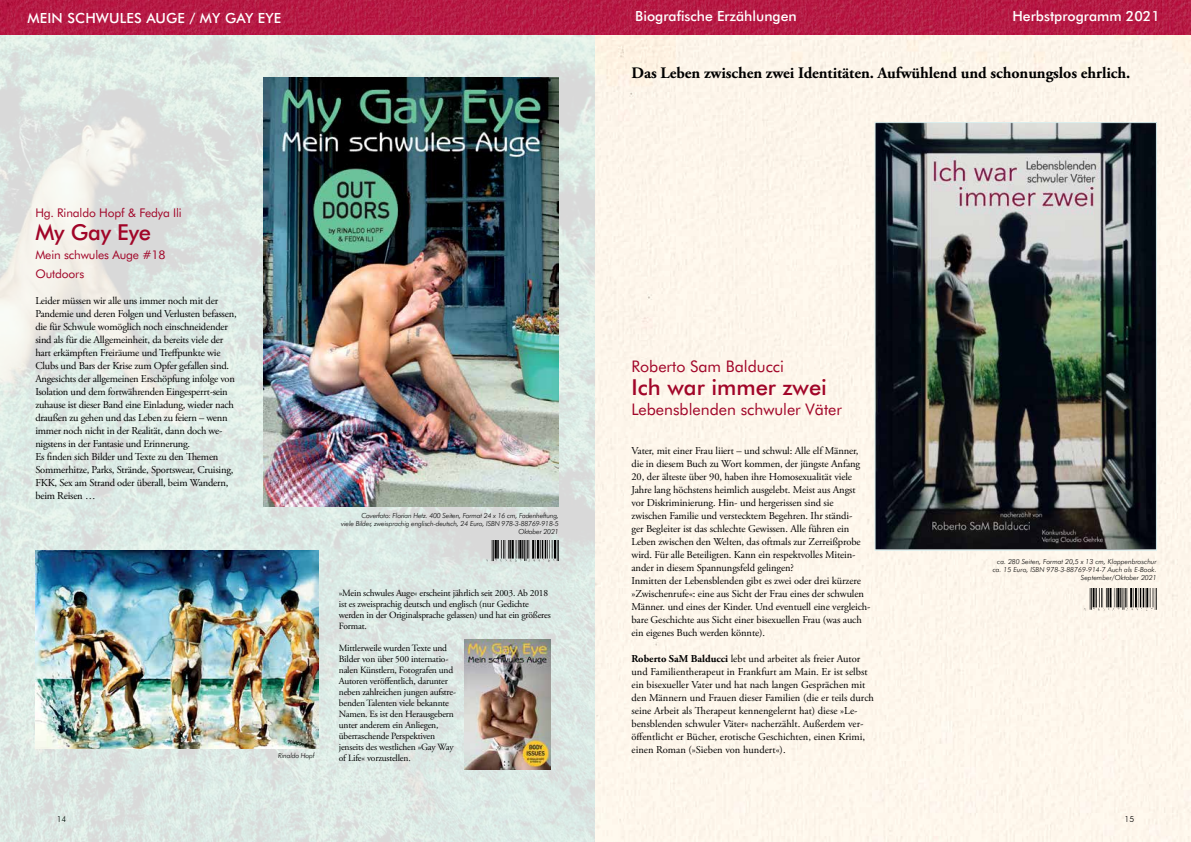
<style>
.page{position:relative;width:1191px;height:842px;background:#fff}
.page>*{position:absolute;margin:0;border:0;box-sizing:border-box;transform-origin:0 0}
.t1{font:500 22px "Futura BT";color:#a10528}
.t2{font:700 16px "Adobe Garamond Pro";letter-spacing:-.005em;color:#000}
.t3{font:16px "Futura BT";color:#a10528}
.t4{font:500 14px "Futura BT";color:#fff}
.t5{font:12px/19px "Futura BT";letter-spacing:-.01em;color:#a10528}
.t6{font:10.5px/13px "Adobe Garamond Pro";letter-spacing:-.01em;color:#000}
.t7{font:9.5px/11px "Adobe Garamond Pro";letter-spacing:-.02em;color:#000}
.t8{font:300 8.5px "Futura BT";color:#000}
.t9{font:italic 300 7px/8px "Futura BT";letter-spacing:-.02em;color:#000;text-align:right}
.t10{font:italic 300 7px/8px "Futura BT";color:#000;text-align:right}
.s1{font-weight:700}
</style>
<div class="page">
<img style="left:0;top:35px;width:595px;height:807px">
<div style="left:595px;top:35px;width:596px;height:807px;background:#fef6eb"></div>
<img style="left:1082px;top:589px;width:74px;height:22px">
<img style="left:876px;top:124px;width:278px;height:424px">
<div style="left:874px;top:122px;width:282px;height:428px;border:1px solid #dbf0f0"></div>
<img style="left:263px;top:77px;width:295px;height:429px">
<img style="left:35px;top:550px;width:284px;height:198px">
<img style="left:484px;top:540px;width:75px;height:23px">
<img style="left:464px;top:640px;width:87px;height:130px">
<img style="left:0;top:0;width:1191px;height:35px">
<h3 class="t4" style="left:28px;top:9px;width:255px">Mein schwules Auge / My Gay Eye</h3>
<h3 class="t4" style="left:635px;top:8px;width:163px">Biografische Erzählungen</h3>
<h3 class="t4" style="left:1012px;top:8px;width:149px">Herbstprogramm 2021</h3>
<p class="t5" style="left:35px;top:203px;width:148px">Hg. Rinaldo Hopf &amp; Fedya Ili</p>
<h1 class="t1" style="left:35px;top:219px;width:117px">My Gay Eye</h1>
<p class="t5" style="left:35px;top:245px;width:132px">Mein schwules Auge #18<br>Outdoors</p>
<p class="t6" style="left:35px;top:295px;width:203px">Leider müssen wir alle uns immer noch mit der Pandemie und deren Folgen und Verlusten befassen, die für Schwule womöglich noch einschneidender sind als für die Allgemeinheit, da bereits viele der hart erkämpften Freiräume und Treffpunkte wie Clubs und Bars der Krise zum Opfer gefallen sind.<br>Angesichts der allgemeinen Erschöpfung infolge von Isolation und dem fortwährenden Eingesperrt-sein zuhause ist dieser Band eine Einladung, wieder nach draußen zu gehen und das Leben zu feiern – wenn immer noch nicht in der Realität, dann doch we&shy;nigstens in der Fantasie und Erinnerung.<br>Es finden sich Bilder und Texte zu den Themen Sommerhitze, Parks, Strände, Sportswear, Cruising, FKK, Sex am Strand oder überall, beim Wandern, beim Reisen …</p>
<p class="t8" style="left:57px;top:814px;width:11px">14</p>
<p class="t9" style="left:278px;top:751px;width:38px">Rinaldo Hopf</p>
<p class="t9" style="left:341px;top:512px;width:219px">Coverfoto: Florian Hetz. 400 Seiten, Format 24 x 16 cm, Fadenheftung,<br>viele Bilder, zweisprachig englisch-deutsch, 24 Euro, ISBN 978-3-88769-918-5<br>Oktober 2021</p>
<p class="t7" style="left:339px;top:588px;width:213px">»Mein schwules Auge« erscheint jährlich seit 2003. Ab 2018 ist es zweisprachig deutsch und englisch (nur Gedichte werden in der Originalsprache gelassen) und hat ein größeres Format.</p>
<p class="t7" style="left:339px;top:643px;width:119px">Mittlerweile wurden Texte und<br>Bilder von über 500 internatio&shy;nalen Künstlern, Fotografen und<br>Autoren veröffentlich, darunter neben zahlreichen jungen aufstre&shy;benden Talenten viele bekannte<br>Namen. Es ist den Herausgebern unter anderem ein Anliegen, überraschende Perspektiven jenseits des westlichen »Gay Way of Life« vorzustellen.</p>
<h2 class="t2" style="left:631px;top:64px;width:500px">Das Leben zwischen zwei Identitäten. Aufwühlend und schonungslos ehrlich.</h2>
<h2 class="t3" style="left:631px;top:356px;width:154px">Roberto Sam Balducci</h2>
<h1 class="t1" style="left:631px;top:374px;width:197px">Ich war immer zwei</h1>
<h2 class="t3" style="left:631px;top:399px;width:212px">Lebensblenden schwuler Väter</h2>
<p class="t6" style="left:631px;top:444px;width:240px">Vater, mit einer Frau liiert – und schwul: Alle elf Männer, die in diesem Buch zu Wort kommen, der jüngste Anfang 20, der älteste über 90, haben ihre Homosexualität viele Jahre lang höchstens heimlich ausgelebt. Meist aus Angst vor Diskriminierung. Hin- und hergerissen sind sie zwischen Familie und verstecktem Begehren. Ihr ständi-<br>ger Begleiter ist das schlechte Gewissen. Alle führen ein Leben zwischen den Welten, das oftmals zur Zerreißprobe wird. Für alle Beteiligten. Kann ein respektvolles Mitein&shy;ander in diesem Spannungsfeld gelingen?<br>Inmitten der Lebensblenden gibt es zwei oder drei kürzere »Zwischenrufe«: eine aus Sicht der Frau eines der schwulen Männer. und eines der Kinder. Und eventuell eine vergleich&shy;bare Geschichte aus Sicht einer bisexuellen Frau (was auch ein eigenes Buch werden könnte).</p>
<p class="t6" style="left:631px;top:652px;width:244px"><span class="s1">Roberto SaM Balducci</span> lebt und arbeitet als freier Autor und Familientherapeut in Frankfurt am Main. Er ist selbst ein bisexueller Vater und hat nach langen Gesprächen mit den Männern und Frauen dieser Familien (die er teils durch seine Arbeit als Therapeut kennengelernt hat) diese »Le&shy;bensblenden schwuler Väter« nacherzählt. Außerdem ver&shy;öffentlicht er Bücher, erotische Geschichten, einen Krimi, einen Roman (»Sieben von hundert«).</p>
<p class="t10" style="left:992px;top:558px;width:165px">ca. 280 Seiten, Format 20,5 x 13 cm, Klappenbroschur ca. 15 Euro, ISBN 978-3-88769-914-7 Auch als E-Book.<br>September/Oktober 2021</p>
<p class="t8" style="left:1124px;top:814px;width:11px">15</p>
</div>
